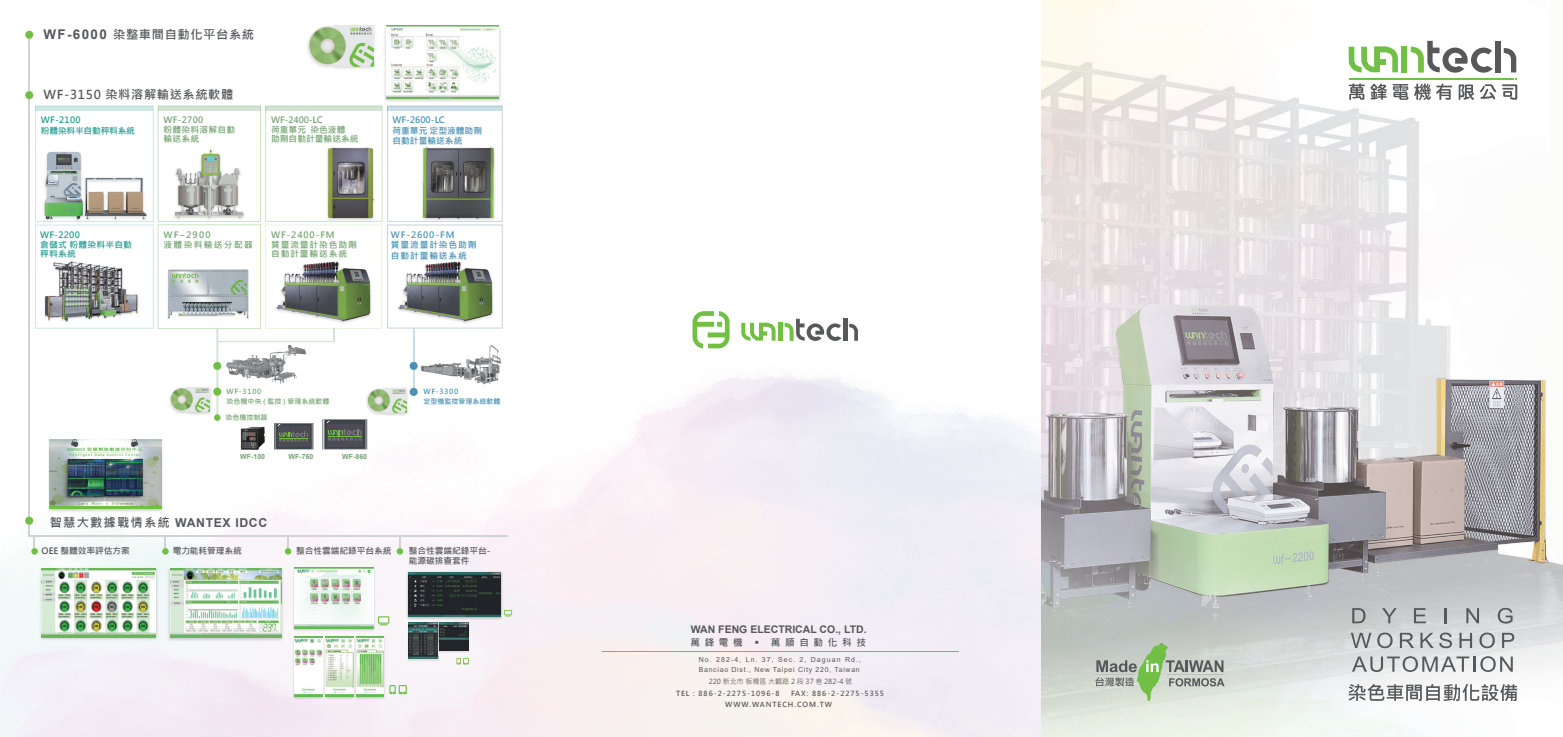
<style>
.page{position:relative;width:1563px;height:737px;background:#fff}
.page>*{position:absolute;margin:0;border:0;box-sizing:border-box;transform-origin:0 0}
.t1{font:700 12.25px "Microsoft Jheng Hei";letter-spacing:.05em;color:#57585a}
.t2{font:700 12.25px "Arial";letter-spacing:.05em;color:#57585a}
.t3{font:700 10.5px "Arial";color:#57585a}
.t4{font:700 9.62px "Microsoft Jheng Hei";letter-spacing:.48em;color:#57585a}
.t5{font:700 8.75px/10.5px "Microsoft Jheng Hei";letter-spacing:-.01em;color:#57585a}
.t6{font:700 8.75px/9.6px "Microsoft Jheng Hei";color:#73a470}
.t7{font:700 8.75px/10.5px "Microsoft Jheng Hei";color:#4791b4}
.t8{font:700 8.75px/9.6px "Microsoft Jheng Hei";letter-spacing:.1em;color:#73a470}
.t9{font:700 8.75px/10.5px "Microsoft Jheng Hei";letter-spacing:.1em;color:#4791b4}
.t10{font:700 8.75px/9.6px "Microsoft Jheng Hei";letter-spacing:.025em;color:#229b8f}
.t11{font:700 8.75px/9.6px "Microsoft Jheng Hei";letter-spacing:.025em;color:#73a470}
.t12{font:700 8.75px/10.5px "Microsoft Jheng Hei";letter-spacing:-.025em;color:#229b8f}
.t13{font:700 8.75px/10.5px "Microsoft Jheng Hei";letter-spacing:.15em;color:#73a470}
.t14{font:7px/9.3px "Arial";letter-spacing:.1em;color:#57585a}
.t15{font:700 7px/11.4px "Microsoft Jheng Hei";letter-spacing:.13em;color:#57585a}
.t16{font:700 7px/9.6px "Microsoft Jheng Hei";color:#73a470}
.t17{font:7px "Microsoft Jheng Hei";color:#57585a}
.t18{font:700 7px "Arial";color:#73a470}
.t19{font:700 7px/9.6px "Microsoft Jheng Hei";color:#4791b4}
.s1{font-family:"Arial";font-size:13.39px}
.s2{font-family:"Microsoft Jheng Hei UI Bold";font-weight:400}
</style>
<div class="page">
<img style="left:0;top:0;width:1563px;height:737px">
<div style="left:1495px;top:41px;width:5px;height:32px;background:#57585a"></div>
<svg style="left:1503px;top:48px;width:13px;height:24px"></svg>
<div style="left:1401px;top:46px;width:6px;height:27px;background:#71bf44"></div>
<svg style="left:1410px;top:41px;width:82px;height:32px"></svg>
<svg style="left:1348px;top:46px;width:50px;height:27px"></svg>
<hr style="left:1349px;top:78px;width:165px;height:1px;background:#71bf44">
<svg style="left:1348px;top:84px;width:38px;height:16px"></svg>
<svg style="left:1393px;top:84px;width:15px;height:16px"></svg>
<svg style="left:1414px;top:83px;width:16px;height:17px"></svg>
<svg style="left:1436px;top:84px;width:16px;height:16px"></svg>
<svg style="left:1458px;top:84px;width:16px;height:16px"></svg>
<svg style="left:1480px;top:84px;width:16px;height:15px"></svg>
<svg style="left:1502px;top:78px;width:15px;height:22px"></svg>
<svg style="left:1348px;top:684px;width:169px;height:17px"></svg>
<svg style="left:1352px;top:608px;width:13px;height:15px"></svg>
<svg style="left:1382px;top:608px;width:14px;height:15px"></svg>
<svg style="left:1414px;top:608px;width:12px;height:15px"></svg>
<svg style="left:1445px;top:608px;width:2px;height:15px"></svg>
<svg style="left:1466px;top:608px;width:13px;height:15px"></svg>
<svg style="left:1497px;top:608px;width:15px;height:15px"></svg>
<svg style="left:1350px;top:633px;width:21px;height:15px"></svg>
<svg style="left:1377px;top:632px;width:15px;height:16px"></svg>
<svg style="left:1400px;top:633px;width:14px;height:15px"></svg>
<svg style="left:1420px;top:633px;width:13px;height:15px"></svg>
<svg style="left:1439px;top:632px;width:13px;height:16px"></svg>
<svg style="left:1459px;top:633px;width:13px;height:15px"></svg>
<svg style="left:1479px;top:632px;width:15px;height:16px"></svg>
<svg style="left:1502px;top:633px;width:12px;height:15px"></svg>
<svg style="left:1352px;top:656px;width:160px;height:16px"></svg>
<svg style="left:1095px;top:643px;width:129px;height:58px;background:#b5c3af"></svg>
<hr style="left:1095px;top:673px;width:39px;height:1px;background:#bcbdc0">
<hr style="left:1167px;top:673px;width:56px;height:1px;background:#bcbdc0">
<hr style="left:843px;top:318px;width:4px;height:23px;background:#57585a">
<svg style="left:849px;top:323px;width:9px;height:18px"></svg>
<hr style="left:778px;top:323px;width:4px;height:18px;background:#71bf44">
<svg style="left:784px;top:319px;width:57px;height:22px"></svg>
<svg style="left:741px;top:322px;width:35px;height:19px"></svg>
<svg style="left:692px;top:311px;width:37px;height:37px"></svg>
<hr style="left:602px;top:651px;width:357px;height:1px;background:#71bf44">
<hr style="left:413px;top:328px;width:2px;height:63px;background:#4791b4">
<div style="left:387px;top:106px;width:115px;height:116px;border:1px solid #c9d4d9"></div>
<div style="left:387px;top:225px;width:115px;height:103px;border:1px solid #c7d2d7"></div>
<hr style="left:28px;top:36px;width:2px;height:501px;background:#d1d2d4">
<div style="left:265px;top:106px;width:117px;height:116px;border:1px solid #cde5c1"></div>
<hr style="left:29px;top:535px;width:479px;height:2px;background:#d1d2d4">
<div style="left:25px;top:516px;width:8px;height:9px;background:#71bf44;border-radius:50%"></div>
<div style="left:25px;top:31px;width:8px;height:8px;background:#71bf44;border-radius:50%"></div>
<div style="left:25px;top:91px;width:8px;height:8px;background:#71bf44;border-radius:50%"></div>
<svg style="left:33px;top:537px;width:2px;height:11px"></svg>
<div style="left:31px;top:548px;width:7px;height:6px;background:#71bf44;border-radius:50%"></div>
<svg style="left:164px;top:537px;width:2px;height:11px"></svg>
<div style="left:162px;top:548px;width:7px;height:6px;background:#71bf44;border-radius:50%"></div>
<svg style="left:285px;top:537px;width:6px;height:17px"></svg>
<svg style="left:397px;top:537px;width:6px;height:17px"></svg>
<img style="left:166px;top:565px;width:120px;height:78px">
<img style="left:170px;top:568px;width:111px;height:69px">
<img style="left:37px;top:565px;width:123px;height:78px">
<img style="left:42px;top:568px;width:113px;height:69px">
<div style="left:158px;top:106px;width:103px;height:116px;border:1px solid #cde5c1"></div>
<div style="left:158px;top:224px;width:103px;height:104px;border:1px solid #cde5c1"></div>
<img style="left:169px;top:146px;width:79px;height:79px">
<img style="left:173px;top:148px;width:71px;height:71px">
<img style="left:304px;top:23px;width:74px;height:49px">
<img style="left:309px;top:26px;width:64px;height:40px">
<img style="left:167px;top:384px;width:47px;height:33px">
<img style="left:171px;top:387px;width:39px;height:24px">
<div style="left:410px;top:388px;width:8px;height:8px;background:#4791b4;border-radius:50%"></div>
<img style="left:382px;top:385px;width:28px;height:33px">
<img style="left:382px;top:388px;width:24px;height:24px">
<img style="left:420px;top:344px;width:81px;height:40px">
<div style="left:36px;top:106px;width:117px;height:5px;background:#cde7e5"></div>
<div style="left:266px;top:106px;width:116px;height:5px;background:#d5e3d4"></div>
<div style="left:388px;top:106px;width:114px;height:5px;background:#c8dee8"></div>
<div style="left:158px;top:106px;width:102px;height:5px;background:#d5e3d4"></div>
<img style="left:46px;top:437px;width:119px;height:76px">
<img style="left:50px;top:440px;width:111px;height:66px">
<img style="left:50px;top:506px;width:111px;height:2px">
<svg style="left:213px;top:387px;width:8px;height:9px"></svg>
<svg style="left:213px;top:362px;width:8px;height:8px"></svg>
<div style="left:410px;top:362px;width:8px;height:8px;background:#4791b4;border-radius:50%"></div>
<div style="left:214px;top:414px;width:6px;height:7px;background:#71bf44;border-radius:50%"></div>
<svg style="left:216px;top:225px;width:166px;height:224px"></svg>
<img style="left:382px;top:23px;width:121px;height:81px">
<img style="left:386px;top:26px;width:113px;height:72px">
<img style="left:41px;top:259px;width:102px;height:67px">
<img style="left:43px;top:260px;width:98px;height:64px">
<img style="left:273px;top:259px;width:101px;height:67px">
<img style="left:276px;top:261px;width:95px;height:60px">
<img style="left:394px;top:259px;width:102px;height:67px">
<img style="left:398px;top:261px;width:94px;height:60px">
<img style="left:417px;top:144px;width:82px;height:80px">
<img style="left:421px;top:146px;width:74px;height:73px">
<img style="left:165px;top:267px;width:86px;height:54px">
<img style="left:167px;top:268px;width:82px;height:50px">
<img style="left:406px;top:622px;width:65px;height:40px">
<img style="left:439px;top:622px;width:30px;height:28px">
<img style="left:408px;top:622px;width:30px;height:36px">
<svg style="left:456px;top:658px;width:13px;height:6px"></svg>
<img style="left:404px;top:570px;width:101px;height:51px">
<img style="left:408px;top:572px;width:93px;height:44px">
<svg style="left:504px;top:610px;width:8px;height:6px"></svg>
<img style="left:291px;top:565px;width:86px;height:67px">
<img style="left:294px;top:568px;width:80px;height:60px">
<img style="left:291px;top:634px;width:96px;height:66px">
<img style="left:294px;top:636px;width:28px;height:60px">
<img style="left:325px;top:636px;width:28px;height:60px">
<img style="left:356px;top:636px;width:28px;height:60px">
<svg style="left:389px;top:685px;width:18px;height:9px"></svg>
<svg style="left:378px;top:616px;width:11px;height:9px"></svg>
<img style="left:323px;top:144px;width:55px;height:79px">
<img style="left:327px;top:146px;width:47px;height:72px">
<img style="left:40px;top:149px;width:112px;height:76px">
<img style="left:44px;top:152px;width:104px;height:67px">
<h1 class="t1" style="left:44px;top:27px;width:212px"><span class="s1">WF-6000</span> 染整車間自動化平台系統</h1>
<h1 class="t1" style="left:44px;top:87px;width:191px">WF-3150 染料溶解輸送系統軟體</h1>
<p class="t12" style="left:41px;top:114px;width:96px">WF-2100<br>粉體染料半自動秤料系統</p>
<p class="t6" style="left:271px;top:115px;width:89px">WF-2400-LC<br>荷重單元 染色液體<br>助劑自動計量輸送系統</p>
<p class="t11" style="left:164px;top:115px;width:73px">WF-2700<br>粉體染料溶解自動輸送系統</p>
<p class="t7" style="left:392px;top:114px;width:91px">WF-2600-LC<br>荷重單元 定型液體助劑自動計量輸送系統</p>
<p class="t10" style="left:40px;top:230px;width:93px">WF-2200<br>倉儲式 粉體染料半自動秤料系統</p>
<p class="t13" style="left:164px;top:229px;width:91px">WF–2900<br>液體染料輸送分配器</p>
<p class="t8" style="left:271px;top:230px;width:87px">WF-2400-FM<br>質量流量計染色助劑自動計量輸送系統</p>
<p class="t9" style="left:391px;top:229px;width:87px">WF-2600-FM<br>質量流量計染色助劑自動計量輸送系統</p>
<p class="t16" style="left:226px;top:387px;width:104px">WF-3100<br>染色機中央 ( 監控 ) 管理系統軟體</p>
<p class="t16" style="left:225px;top:413px;width:43px">染色機控制器</p>
<p class="t18" style="left:240px;top:451px;width:26px">WF-100</p>
<p class="t18" style="left:289px;top:451px;width:26px">WF-760</p>
<p class="t18" style="left:342px;top:451px;width:26px">WF-860</p>
<p class="t19" style="left:423px;top:387px;width:79px">WF-3300<br>定型機監控管理系統軟體</p>
<h1 class="t2" style="left:50px;top:513px;width:219px"><span class="s2">智慧大數據戰情系統</span> WANTEX IDCC</h1>
<p class="t5" style="left:42px;top:545px;width:90px">OEE 整體效率評估方案</p>
<p class="t5" style="left:173px;top:545px;width:71px">電力能耗管理系統</p>
<p class="t5" style="left:296px;top:545px;width:97px">整合性雲端紀錄平台系統</p>
<p class="t5" style="left:409px;top:545px;width:83px">整合性雲端紀錄平台-能源碳排查套件</p>
<h2 class="t3" style="left:691px;top:621px;width:177px">WAN FENG ELECTRICAL CO., LTD.</h2>
<p class="t14" style="left:699px;top:655px;width:164px">No. 282-4, Ln. 37, Sec. 2, Daguan Rd.,<br>Banciao Dist., New Taipei City 220, Taiwan</p>
<h3 class="t4" style="left:690px;top:636px;width:177px">萬鋒電機 ￭ 萬順自動化科技</h3>
<p class="t17" style="left:709px;top:677px;width:145px">220 新北市 板橋區 大觀路 2 段 37 巷 282-4 號</p>
<p class="t15" style="left:676px;top:687px;width:105px">TEL : 886-2-2275-1096-8</p>
<p class="t15" style="left:725px;top:687px;width:160px;text-indent:66px">FAX: 886-2-2275-5355<br>WWW.WANTECH.COM.TW</p>
</div>
